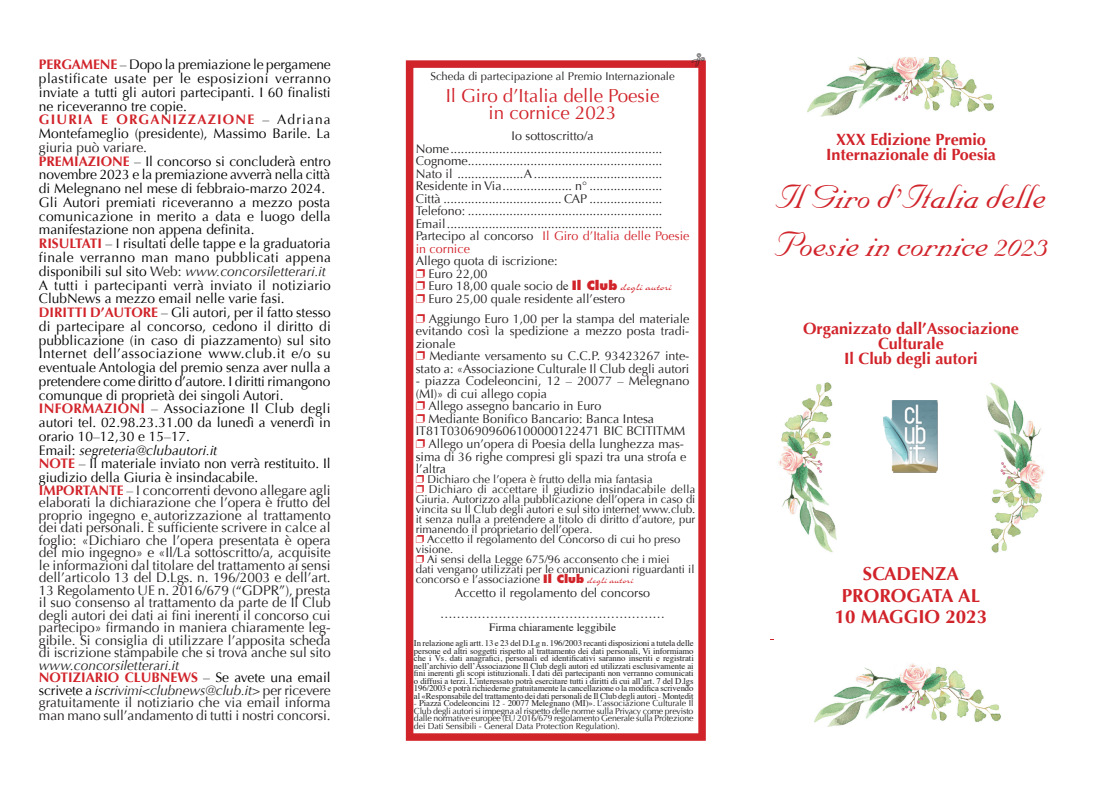
<style>
.page{position:relative;width:1095px;height:787px;background:#fff}
.page>*{position:absolute;margin:0;border:0;box-sizing:border-box;transform-origin:0 0}
.t1{font:40px/48px "Nuptial Script";color:#d1232a}
.t2{font:18.75px/17.5px "Optima";color:#d1232a;text-align:center}
.t3{font:700 18.75px/21.2px "Optima";color:#d1232a;text-align:center}
.t4{font:700 16.25px/15px "Optima";color:#d1232a;text-align:center}
.t5{font:13.75px/13.8px "Optima";color:#000}
.t6{font:13.75px/12.5px "Optima";color:#231f20;text-align:justify}
.t7{font:12.5px/12.5px "Optima";color:#231f20}
.t8{font:12.5px "Times";color:#231f20}
.t9{font:11.25px/10px "Optima";color:#231f20}
.t10{font:11.25px "Times";color:#231f20}
.t11{font:8.75px/7.5px "Times";letter-spacing:-.01em;color:#231f20;text-align:justify}
.t12{font:8.75px/7.5px "Optima";letter-spacing:-.01em;color:#231f20;text-align:justify}
.s1{font-weight:700;color:#d1232a}
.s2{color:#231f20}
.s3{font-style:italic;color:#231f20}
.s4{font-style:italic}
.s5{color:#000}
.s6{font-style:italic;color:#000}
.s7{color:#d1232a}
.s8{font-family:"Times"}
.s9{font-family:"Futura";font-weight:800;color:#d1232a}
.s10{font-family:"Charme";color:#d1232a}
.s11{font-family:"Optima"}
</style>
<div class="page">
<svg style="left:406px;top:60px;width:300px;height:680px"></svg>
<img style="left:814px;top:663px;width:187px;height:64px">
<img style="left:986px;top:382px;width:59px;height:171px">
<img style="left:778px;top:382px;width:59px;height:171px">
<img style="left:884px;top:400px;width:54px;height:72px">
<img style="left:807px;top:58px;width:187px;height:58px">
<svg style="left:690px;top:60px;width:16px;height:8px"></svg>
<p class="t5" style="left:39px;top:58px;width:293px"><span class="s1">PERGAMENE</span> – Dopo la premiazione le pergamene plastificate usate per le esposizioni verranno inviate a tutti gli autori partecipanti. I 60 finalisti ne riceveranno tre copie.<br><span class="s1">GIURIA E ORGANIZZAZIONE</span> – Adriana Montefameglio (presidente), Massimo Barile. La</p>
<p class="t5" style="left:39px;top:141px;width:293px"><span class="s2">giuria può variare.<br></span><span class="s1">PREMIAZIONE</span> – Il concorso si concluderà entro novembre 2023 e la premiazione avverrà nella città di Melegnano nel mese di febbraio-marzo 2024.<br>Gli Autori premiati riceveranno a mezzo posta comunicazione in merito a data e luogo della manifestazione non appena definita.<br><span class="s1">RISULTATI</span> – I risultati delle tappe e la graduatoria finale verranno man mano pubblicati appena disponibili sul sito <span class="s2">Web:</span> <span class="s3">www.concorsiletterari.it </span>A tutti i partecipanti verrà inviato il notiziario ClubNews a mezzo email nelle varie fasi.<br><span class="s1">DIRITTI D’AUTORE</span> – Gli autori, per il fatto stesso di partecipare al concorso, cedono il diritto di pubblicazione (in caso di piazzamento) sul sito Internet dell’associazione www.club.it e/o su eventuale Antologia del premio senza aver nulla a pretendere come diritto d’autore. I diritti rimangono comunque di proprietà dei singoli Autori.<br><span class="s1">INFORMAZIONI</span> – Associazione Il Club degli autori tel. 02.98.23.31.00 da lunedì a venerdì in orario 10–12,30 e 15–17.<br>Email: <span class="s4">segreteria@clubautori.it<br></span><span class="s1">NOTE</span> – Il materiale inviato non verrà restituito. Il giudizio della Giuria è insindacabile.</p>
<p class="t6" style="left:39px;top:484px;width:293px"><span class="s1">IMPORTANTE</span> – I concorrenti devono allegare agli elaborati la dichiarazione che l’opera è frutto del proprio ingegno e autorizzazione al trattamento dei dati personali. È sufficiente scrivere in calce al foglio: «Dichiaro che l’opera presentata è opera del mio ingegno» e «Il/La sottoscritto/a, acquisite le informazioni dal titolare del trattamento ai sensi dell’articolo 13 del D.Lgs. n. 196/2003 e dell’art.<br>13 Regolamento UE n. 2016/679 (“GDPR”), presta il suo consenso al trattamento da parte de Il Club degli autori dei dati ai fini inerenti il concorso cui partecipo» firmando in maniera chiaramente leg&shy;gibile. Si consiglia di utilizzare l’apposita scheda di iscrizione stampabile che si trova anche sul sito</p>
<p class="t6" style="left:39px;top:659px;width:293px;text-align:left"><span class="s4">www.concorsiletterari.it<br></span><span class="s1">NOTIZIARIO CLUBNEWS</span> <span class="s5">– Se avete una email scrivete a</span> <span class="s6">iscr</span><span class="s4">ivimi&lt;clubnews@club.it&gt;</span> per ricevere gratuitamente il notiziario che via email informa man mano sull’andamento di tutti i nostri concorsi.</p>
<p class="t9" style="left:430px;top:72px;width:246px">Scheda di partecipazione al Premio Internazionale</p>
<h2 class="t2" style="left:446px;top:87px;width:215px">Il Giro d’Italia delle Poesie in cornice 2023</h2>
<p class="t7" style="left:416px;top:130px;width:275px;text-indent:96px">Io sottoscritto/a<br>Nome .............................................................<br>Cognome ........................................................<br>Nato il ...................A .....................................<br>Residente in Via .................... n° .....................<br>Città .................................. CAP .....................<br>Telefono: ........................................................<br>Email ..............................................................<br>Partecipo al concorso <span class="s7">Il Giro d’Italia delle Poesie in cornice</span></p>
<p class="t7" style="left:416px;top:255px;width:258px">Allego quota di iscrizione:<br><span class="s7">❐</span> Euro 22,00<br><span class="s7">❐</span> Euro 18,00 quale socio d<span class="s8">e</span> <span class="s9">Il Club</span> <span class="s10">degli autori </span><span class="s7">❐</span> Euro 25,00 quale residente all’estero</p>
<p class="t7" style="left:416px;top:312px;width:275px"><span class="s7">❐</span> Aggiungo Euro 1,00 per la stampa del materiale evitando così la spedizione a mezzo posta tradi&shy;zionale<br><span class="s7">❐</span> Mediante versamento su C.C.P. 93423267 inte&shy;stato a: «Associazione Culturale Il Club degli autori</p>
<p class="t7" style="left:416px;top:375px;width:275px">- piazza Codeleoncini, 12 – 20077 – Melegnano (MI)» di cui allego copia<br><span class="s7">❐</span> Allego assegno bancario in Euro<br><span class="s7">❐</span> Mediante Bonifico Bancario: Banca Intesa IT81T0306909606100000122471 BIC BCITITMM <span class="s7">❐</span> Allego un’opera di Poesia della lunghezza mas&shy;sima di 36 righe compresi gli spazi tra una strofa e l’altra</p>
<p class="t9" style="left:416px;top:474px;width:281px"><span class="s7">❐</span> Dichiaro che l’opera è frutto della mia fantasia<br><span class="s7">❐</span> Dichiaro di accettare il giudizio insindacabile della Giuria. Autorizzo alla pubblicazione dell’opera in caso di vincita su Il Club degli autori e sul sito internet www.club. it senza nulla a pretendere a titolo di diritto d’autore, pur rimanendo il proprietario dell’opera.<br><span class="s7">❐</span> Accetto il regolamento del Concorso di cui ho preso visione.<br><span class="s7">❐</span> Ai sensi della Legge 675/96 acconsento che i miei<br>dati vengano utilizzati per le comunicazioni riguardanti il concorso e l’associazione <span class="s9">Il Club</span> <span class="s10">degli autori</span></p>
<p class="t7" style="left:455px;top:586px;width:197px">Accetto il regolamento del concorso</p>
<p class="t8" style="left:440px;top:602px;width:227px">………………………………………………</p>
<p class="t10" style="left:489px;top:617px;width:128px">Firma chiaramente leggibile</p>
<p class="t11" style="left:414px;top:638px;width:281px">In relazione agli artt. 13 e 23 del D.Lg n. 196/2003 recanti disposizioni a tutela delle persone ed altri soggetti rispetto al trattamento dei dati personali, Vi informiamo che i Vs. dati anagrafici, personali ed identificativi saranno inseriti e registrati nell’archivio dell’Associazione Il Club degli autori ed utilizzati esclusivamente ai fini inerenti gli scopi istituzionali. I dati dei partecipanti non verranno comunicati o diffusi a terzi. L’interessato potrà esercitare tutti i diritti di cui all’art. 7 del D.lgs 196/2003 e potrà richiederne gratuitamente la cancellazione o la modifica scrivendo al «Responsabile del trattamento dei dati personali de Il Club degli autori - Montedit</p>
<p class="t11" style="left:414px;top:698px;width:281px">- Piazza Codeleoncini 12 - 20077 Melegnano (MI)». <span class="s11">L’associazione Culturale Il</span></p>
<p class="t12" style="left:414px;top:707px;width:281px">Club degli autori si impegna al rispetto delle norme sulla Privacy come previsto dalle normative europee (EU 2016/679 regolamento Generale sulla Protezione dei Dati Sensibili - General Data Protection Regulation).</p>
<p class="t4" style="left:826px;top:132px;width:171px">XXX Edizione Premio<br>Internazionale di Poesia</p>
<h1 class="t1" style="left:773px;top:173px;width:277px">Il Giro d’Italia delle<br>Poesie in cornice 2023</h1>
<p class="t4" style="left:803px;top:321px;width:217px">Organizzato dall’Associazione<br>Culturale<br>Il Club degli autori</p>
<h2 class="t3" style="left:835px;top:563px;width:154px">SCADENZA<br>PROROGATA AL<br>10 MAGGIO 2023</h2>
</div>
